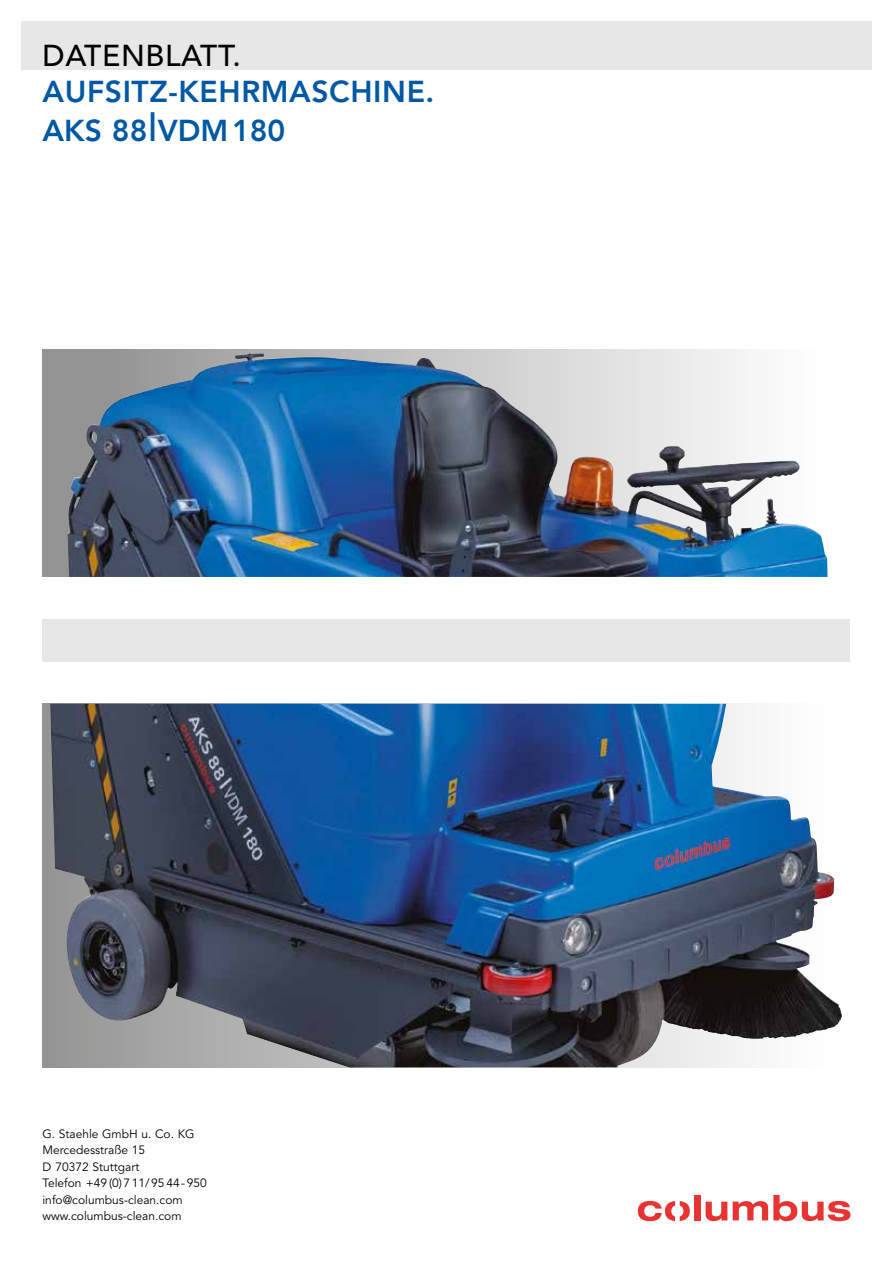
<style>
.page{position:relative;width:893px;height:1263px;background:#fff}
.page>*{position:absolute;margin:0;border:0;box-sizing:border-box;transform-origin:0 0}
.t1{font:800 30px/39px "Avenir";letter-spacing:.02em;color:#0058a5}
.t2{font:500 30px "Avenir";letter-spacing:.02em;color:#000}
.t3{font:12px/16.5px "Avenir";color:#000}
.s1{font-size:60px}
</style>
<div class="page">
<div style="left:21px;top:21px;width:851px;height:49px;background:#e7e7e7"></div>
<div style="left:694px;top:1195px;width:6px;height:25px;background:#e73331"></div>
<svg style="left:706px;top:1201px;width:21px;height:20px"></svg>
<svg style="left:733px;top:1195px;width:117px;height:26px"></svg>
<svg style="left:638px;top:1201px;width:52px;height:20px"></svg>
<div style="left:43px;top:619px;width:807px;height:42px;background:#e7e7e7"></div>
<img style="left:50px;top:704px;width:792px;height:363px">
<div style="left:43px;top:349px;width:807px;height:228px;background:linear-gradient(to right,#8d8d8d,#fff)"></div>
<img style="left:67px;top:354px;width:760px;height:223px">
<h1 class="t2" style="left:43px;top:38px;width:200px">DATENBLATT.</h1>
<h1 class="t1" style="left:43px;top:74px;width:393px">AUFSITZ-KEHRMASCHINE.<br>AKS 88 <span class="s1">ı</span> VDM 180</h1>
<p class="t3" style="left:42px;top:1127px;width:166px">G. Staehle GmbH u. Co. KG<br>Mercedesstraße 15<br>D 70372 Stuttgart<br>Telefon +49 (0) 7 11/ 95 44 - 950 info@columbus-clean.com www.columbus-clean.com</p>
</div>
